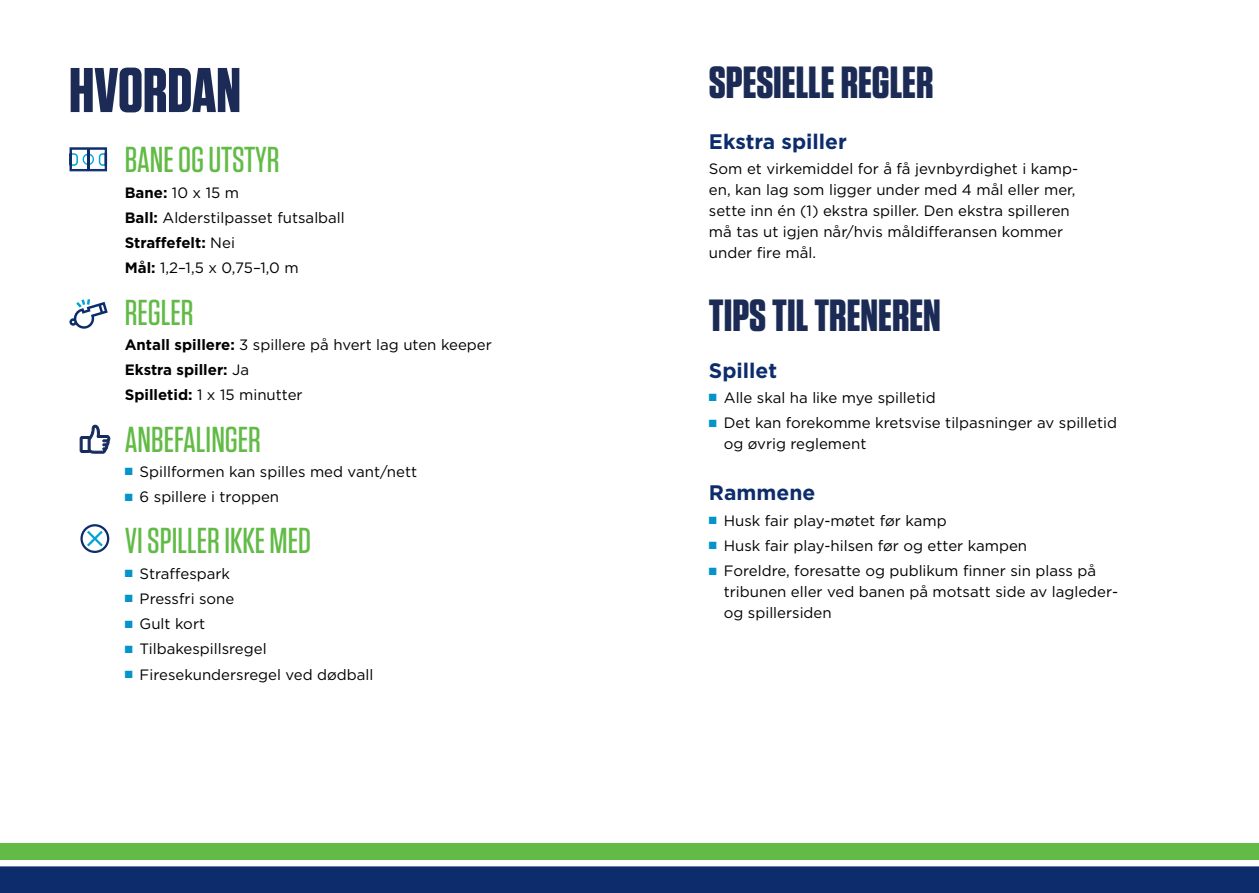
<style>
.page{position:relative;width:1259px;height:893px;background:#fff}
.page>*{position:absolute;margin:0;border:0;box-sizing:border-box;transform-origin:0 0}
.t1{font:700 63px "Tungsten";color:#1b2b55}
.t2{font:700 45px "Tungsten";color:#1b2b55}
.t3{font:500 36px "Tungsten";color:#62bb46}
.t4{font:700 21px "Gotham";color:#0d2c6c}
.t5{font:15px/21px "Gotham";color:#000}
.s1{font-weight:700}
.s2{color:#0494c9}
</style>
<div class="page">
<div style="left:0;top:843px;width:1259px;height:48px;background:#62bb46"></div>
<svg style="left:69px;top:147px;width:38px;height:25px"></svg>
<hr style="left:87px;top:148px;width:2px;height:22px;background:#0d2c6c">
<svg style="left:69px;top:299px;width:39px;height:30px"></svg>
<svg style="left:80px;top:425px;width:30px;height:29px"></svg>
<div style="left:80px;top:524px;width:29px;height:29px;border:2px solid #0d2c6c;border-radius:50%"></div>
<svg style="left:85px;top:528px;width:20px;height:21px"></svg>
<div style="left:0;top:864px;width:1259px;height:29px;background:#0d2c6c"></div>
<div style="left:0;top:860px;width:1259px;height:6px;background:#fff"></div>
<h1 class="t1" style="left:69px;top:56px;width:173px">HVORDAN</h1>
<h3 class="t3" style="left:125px;top:141px;width:156px">BANE OG UTSTYR</h3>
<p class="t5" style="left:125px;top:179px;width:222px;line-height:25.2px"><span class="s1">Bane:</span> 10 x 15 m<br><span class="s1">Ball:</span> Alderstilpasset futsalball<br><span class="s1">Straffefelt:</span> Nei<br><span class="s1">Mål:</span> 1,2–1,5 x 0,75–1,0 m</p>
<h3 class="t3" style="left:125px;top:293px;width:70px">REGLER</h3>
<p class="t5" style="left:125px;top:332px;width:369px;line-height:25.2px"><span class="s1">Antall spillere:</span> 3 spillere på hvert lag uten keeper<br><span class="s1">Ekstra spiller:</span> Ja<br><span class="s1">Spilletid:</span> 1 x 15 minutter</p>
<h3 class="t3" style="left:125px;top:420px;width:138px">ANBEFALINGER</h3>
<p class="t5" style="left:125px;top:461px;width:294px"><span class="s2">■</span> Spillformen kan spilles med vant/nett</p>
<p class="t5" style="left:125px;top:486px;width:156px"><span class="s2">■</span> 6 spillere i troppen</p>
<h3 class="t3" style="left:125px;top:522px;width:188px">VI SPILLER IKKE MED</h3>
<p class="t5" style="left:125px;top:562px;width:107px"><span class="s2">■</span> Straffespark</p>
<p class="t5" style="left:125px;top:588px;width:111px"><span class="s2">■</span> Pressfri sone</p>
<p class="t5" style="left:125px;top:613px;width:82px"><span class="s2">■</span> Gult kort</p>
<p class="t5" style="left:125px;top:638px;width:143px"><span class="s2">■</span> Tilbakespillsregel</p>
<p class="t5" style="left:125px;top:663px;width:250px"><span class="s2">■</span> Firesekundersregel ved dødball</p>
<h2 class="t2" style="left:709px;top:58px;width:226px">SPESIELLE REGLER</h2>
<h3 class="t4" style="left:709px;top:128px;width:139px">Ekstra spiller</h3>
<p class="t5" style="left:709px;top:158px;width:371px">Som et virkemiddel for å få jevnbyrdighet i kamp&shy;en, kan lag som ligger under med 4 mål eller mer, sette inn én (1) ekstra spiller. Den ekstra spilleren må tas ut igjen når/hvis måldifferansen kommer under fire mål.</p>
<h2 class="t2" style="left:709px;top:291px;width:233px">TIPS TIL TRENEREN</h2>
<h3 class="t4" style="left:709px;top:356px;width:70px">Spillet</h3>
<p class="t5" style="left:709px;top:387px;width:228px"><span class="s2">■</span> Alle skal ha like mye spilletid</p>
<p class="t5" style="left:724px;top:412px;width:395px;text-indent:-15px"><span class="s2">■</span> Det kan forekomme kretsvise tilpasninger av spilletid og øvrig reglement</p>
<h3 class="t4" style="left:709px;top:479px;width:108px">Rammene</h3>
<p class="t5" style="left:709px;top:509px;width:239px"><span class="s2">■</span> Husk fair play-møtet før kamp</p>
<p class="t5" style="left:709px;top:535px;width:320px"><span class="s2">■</span> Husk fair play-hilsen før og etter kampen</p>
<p class="t5" style="left:724px;top:560px;width:396px;text-indent:-15px"><span class="s2">■</span> Foreldre, foresatte og publikum finner sin plass på tribunen eller ved banen på motsatt side av lagleder&shy;og spillersiden</p>
</div>
